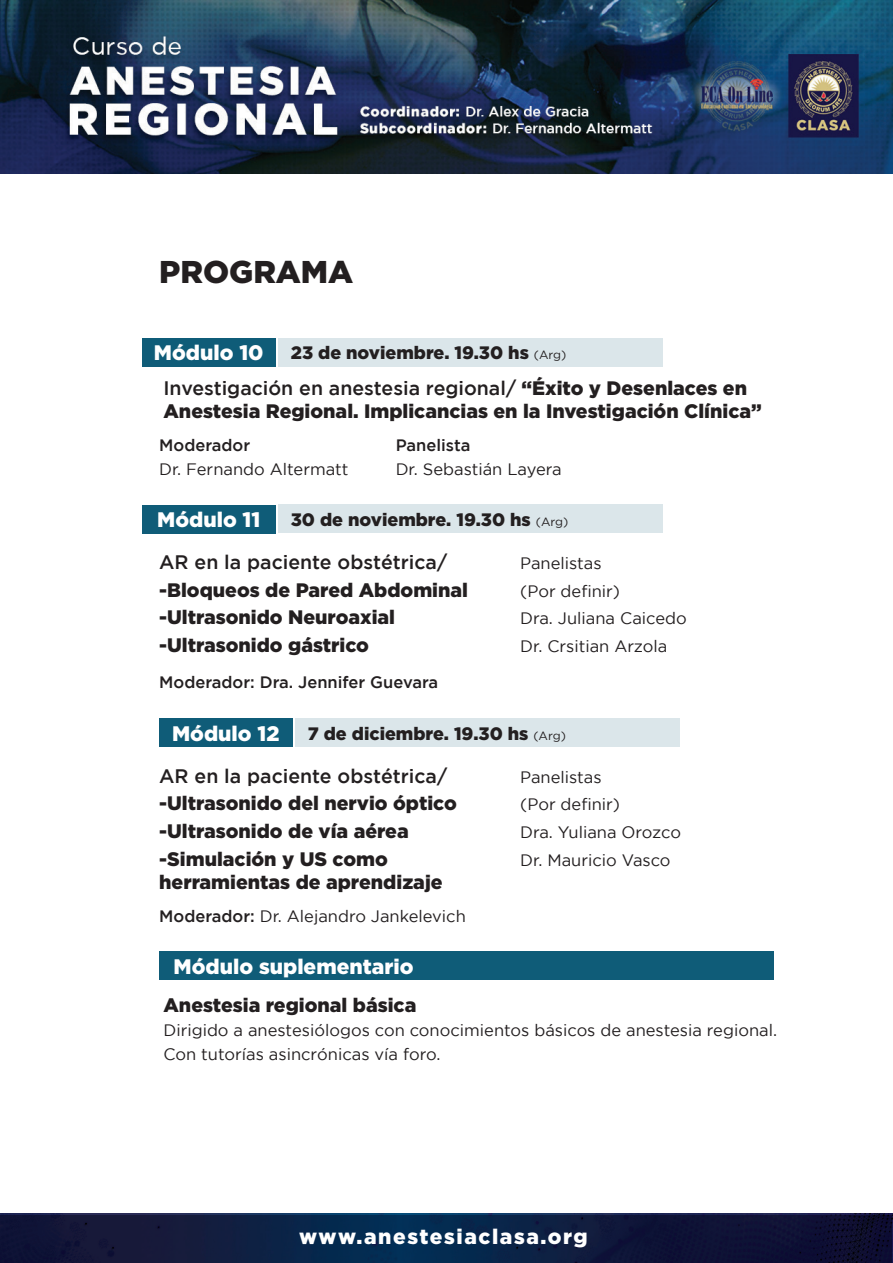
<style>
.page{position:relative;width:893px;height:1263px;background:#fff}
.page>*{position:absolute;margin:0;border:0;box-sizing:border-box;transform-origin:0 0}
.t1{font:900 31.5px "Gotham";color:#231f20}
.t2{font:900 21px "Gotham";color:#fff}
.t3{font:900 21px "Gotham";letter-spacing:.075em;color:#fff}
.t4{font:900 19.5px/23.4px "Gotham";color:#231f20}
.t5{font:500 19.5px "Gotham";color:#231f20}
.t6{font:900 18px "Gotham";color:#231f20}
.t7{font:16.5px/24px "Gotham";color:#231f20}
.t8{font:500 16.5px "Gotham";color:#231f20}
.s1{font-weight:400;font-size:12px}
.s2{font-weight:500}
</style>
<div class="page">
<img style="left:0;top:1214px;width:893px;height:49px">
<img style="left:0;top:1215px;width:891px;height:48px">
<img style="left:0;top:0;width:893px;height:173px">
<div style="left:143px;top:338px;width:133px;height:29px;background:#0f5c78"></div>
<div style="left:278px;top:338px;width:384px;height:29px;background:#dbe6ea"></div>
<div style="left:143px;top:505px;width:133px;height:29px;background:#0f5c78"></div>
<div style="left:278px;top:504px;width:384px;height:29px;background:#dbe6ea"></div>
<div style="left:160px;top:718px;width:133px;height:29px;background:#0f5c78"></div>
<div style="left:295px;top:718px;width:384px;height:29px;background:#dbe6ea"></div>
<div style="left:159px;top:951px;width:615px;height:29px;background:#0f5c78"></div>
<h1 class="t1" style="left:159px;top:253px;width:195px">PROGRAMA</h1>
<p class="t2" style="left:154px;top:341px;width:111px">Módulo 10</p>
<p class="t6" style="left:291px;top:343px;width:277px">23 de noviembre. 19.30 hs <span class="s1">(Arg)</span></p>
<p class="t4" style="left:163px;top:376px;width:600px"><span class="s2">Investigación en anestesia regional/</span> “Éxito y Desenlaces en<br>Anestesia Regional. Implicancias en la Investigación Clínica”</p>
<p class="t8" style="left:159px;top:435px;width:92px">Moderador</p>
<p class="t8" style="left:396px;top:435px;width:76px">Panelista</p>
<p class="t7" style="left:159px;top:457px;width:191px">Dr. Fernando Altermatt</p>
<p class="t7" style="left:396px;top:457px;width:167px">Dr. Sebastián Layera</p>
<p class="t2" style="left:157px;top:507px;width:105px">Módulo 11</p>
<p class="t6" style="left:291px;top:509px;width:279px">30 de noviembre. 19.30 hs <span class="s1">(Arg)</span></p>
<p class="t5" style="left:159px;top:551px;width:289px">AR en la paciente obstétrica/</p>
<p class="t7" style="left:520px;top:551px;width:83px">Panelistas</p>
<p class="t4" style="left:159px;top:578px;width:310px">-Bloqueos de Pared Abdominal</p>
<p class="t7" style="left:520px;top:579px;width:101px">(Por definir)</p>
<p class="t4" style="left:159px;top:605px;width:237px">-Ultrasonido Neuroaxial</p>
<p class="t7" style="left:520px;top:606px;width:168px">Dra. Juliana Caicedo</p>
<p class="t4" style="left:159px;top:633px;width:211px">-Ultrasonido gástrico</p>
<p class="t7" style="left:520px;top:634px;width:149px">Dr. Crsitian Arzola</p>
<p class="t8" style="left:159px;top:673px;width:280px">Moderador: Dra. Jennifer Guevara</p>
<p class="t2" style="left:172px;top:721px;width:109px">Módulo 12</p>
<p class="t6" style="left:308px;top:723px;width:260px">7 de diciembre. 19.30 hs <span class="s1">(Arg)</span></p>
<p class="t5" style="left:159px;top:765px;width:289px">AR en la paciente obstétrica/</p>
<p class="t7" style="left:520px;top:764px;width:83px">Panelistas</p>
<p class="t4" style="left:159px;top:791px;width:299px">-Ultrasonido del nervio óptico</p>
<p class="t7" style="left:520px;top:792px;width:101px">(Por definir)</p>
<p class="t4" style="left:159px;top:819px;width:251px">-Ultrasonido de vía aérea</p>
<p class="t7" style="left:520px;top:820px;width:162px">Dra. Yuliana Orozco</p>
<p class="t4" style="left:159px;top:846px;width:230px">-Simulación y US como</p>
<p class="t7" style="left:520px;top:847px;width:152px">Dr. Mauricio Vasco</p>
<p class="t4" style="left:159px;top:870px;width:285px">herramientas de aprendizaje</p>
<p class="t7" style="left:159px;top:903px;width:308px"><span class="s2">Moderador:</span> Dr. Alejandro Jankelevich</p>
<p class="t2" style="left:174px;top:954px;width:241px">Módulo suplementario</p>
<p class="t4" style="left:163px;top:993px;width:254px">Anestesia regional básica</p>
<p class="t7" style="left:163px;top:1018px;width:615px">Dirigido a anestesiólogos con conocimientos básicos de anestesia regional.<br>Con tutorías asincrónicas vía foro.</p>
<p class="t3" style="left:299px;top:1224px;width:290px">www.anestesiaclasa.org</p>
</div>
